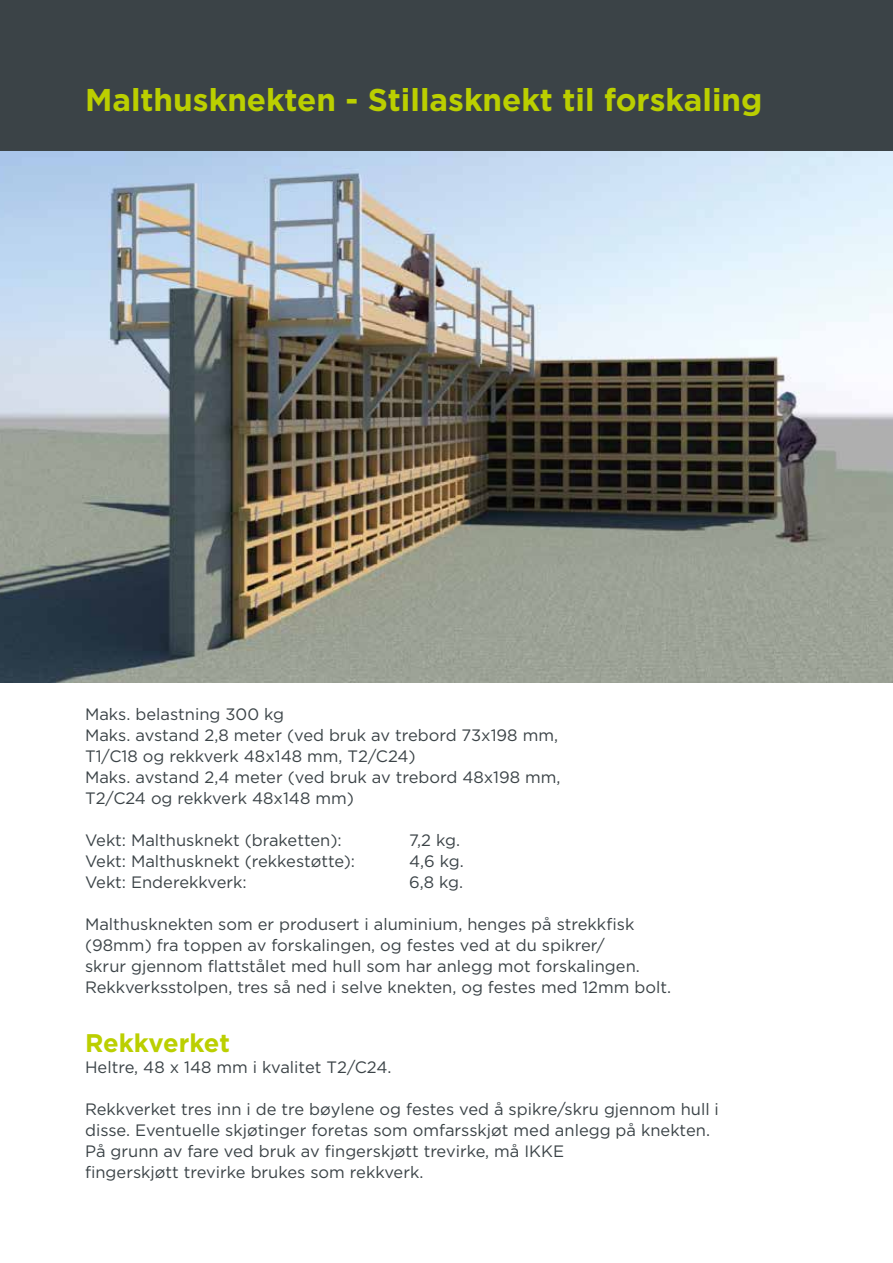
<style>
.page{position:relative;width:893px;height:1263px;background:#fff}
.page>*{position:absolute;margin:0;border:0;box-sizing:border-box;transform-origin:0 0}
.t1{font:700 31.5px "Gotham";color:#bbcf00}
.t2{font:700 25.5px "Gotham";color:#bbcf00}
.t3{font:16.5px/21px "Gotham";color:#3b4347}
</style>
<div class="page">
<img style="left:0;top:150px;width:893px;height:532px">
<div style="left:0;top:0;width:893px;height:150px;background:#3b4347"></div>
<h1 class="t1" style="left:85px;top:82px;width:679px">Malthusknekten - Stillasknekt til forskaling</h1>
<p class="t3" style="left:85px;top:703px;width:477px">Maks. belastning 300 kg<br>Maks. avstand 2,8 meter (ved bruk av trebord 73x198 mm, T1/C18 og rekkverk 48x148 mm, T2/C24)<br>Maks. avstand 2,4 meter (ved bruk av trebord 48x198 mm, T2/C24 og rekkverk 48x148 mm)</p>
<p class="t3" style="left:85px;top:829px;width:258px">Vekt: Malthusknekt (braketten):</p>
<p class="t3" style="left:409px;top:829px;width:53px">7,2 kg.</p>
<p class="t3" style="left:85px;top:850px;width:272px">Vekt: Malthusknekt (rekkestøtte):</p>
<p class="t3" style="left:409px;top:850px;width:56px">4,6 kg.</p>
<p class="t3" style="left:85px;top:871px;width:163px">Vekt: Enderekkverk:</p>
<p class="t3" style="left:409px;top:871px;width:56px">6,8 kg.</p>
<p class="t3" style="left:85px;top:913px;width:588px">Malthusknekten som er produsert i aluminium, henges på strekkfisk (98mm) fra toppen av forskalingen, og festes ved at du spikrer/<br>skrur gjennom flattstålet med hull som har anlegg mot forskalingen.<br>Rekkverksstolpen, tres så ned i selve knekten, og festes med 12mm bolt.</p>
<h2 class="t2" style="left:85px;top:1028px;width:146px">Rekkverket</h2>
<p class="t3" style="left:85px;top:1056px;width:308px">Heltre, 48 x 148 mm i kvalitet T2/C24.</p>
<p class="t3" style="left:85px;top:1098px;width:635px">Rekkverket tres inn i de tre bøylene og festes ved å spikre/skru gjennom hull i disse. Eventuelle skjøtinger foretas som omfarsskjøt med anlegg på knekten.<br>På grunn av fare ved bruk av fingerskjøtt trevirke, må IKKE<br>fingerskjøtt trevirke brukes som rekkverk.</p>
</div>
